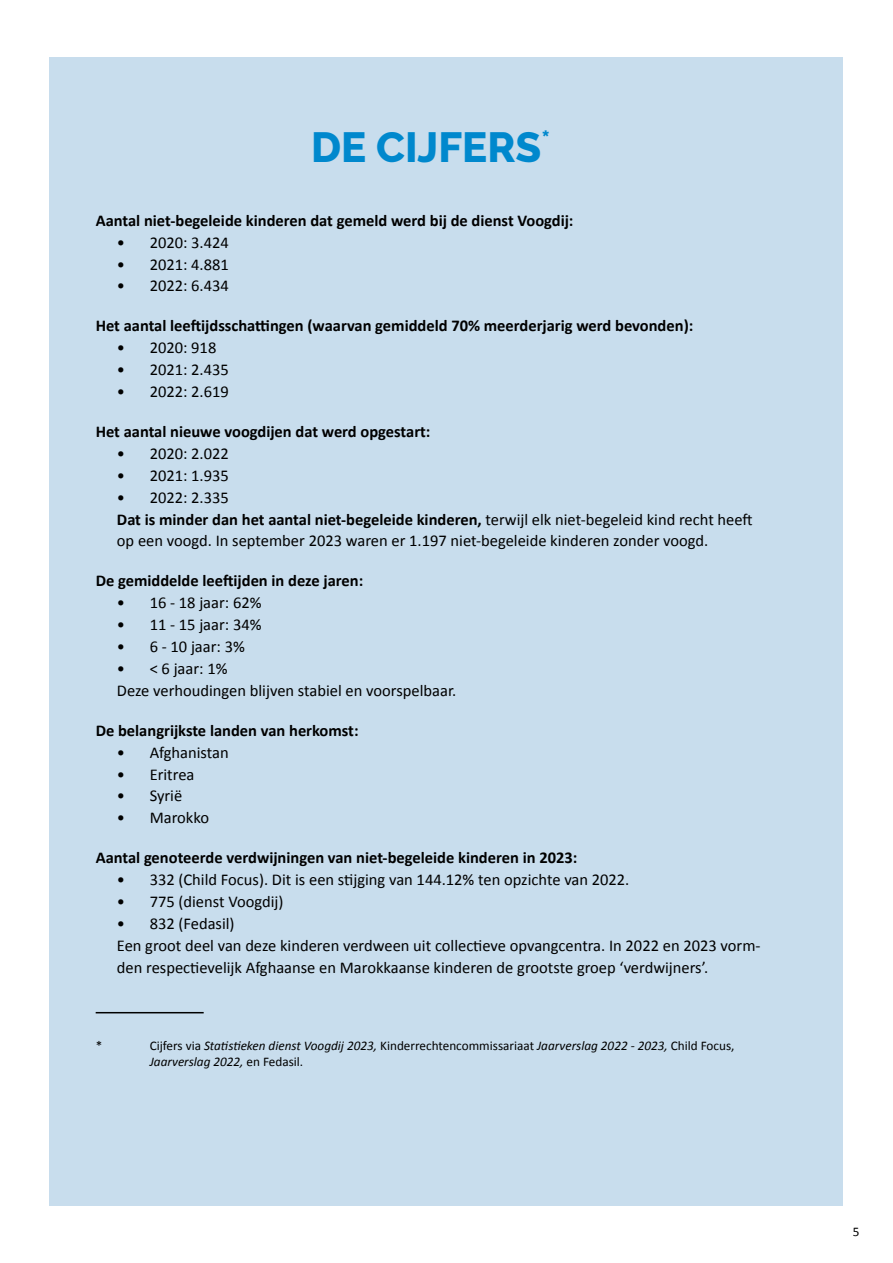
<style>
.page{position:relative;width:893px;height:1263px;background:#fff}
.page>*{position:absolute;margin:0;border:0;box-sizing:border-box;transform-origin:0 0}
.Kadertitel{font:800 42px "Raleway";color:#0088cd}
.Paragraaf{font:16.5px/21.9px "Calibri";color:#000}
.Paragraaf-2{font:700 16.5px "Calibri";color:#000}
.Voetnoten{font:italic 13.2px/15.9px "Calibri";color:#000}
.Voetnoten-2{font:13.2px "Calibri";color:#000}
.s1{font-weight:700}
.s2{font-style:normal}
</style>
<div class="page">
<div style="left:50px;top:57px;width:793px;height:1148px;background:#c8dded"></div>
<hr style="left:96px;top:1012px;width:108px;height:1px;background:#000">
<p class="Kadertitel" style="left:311px;top:124px;width:253px">DE CIJFERS<sup>*</sup><sup>1</sup></p>
<p class="Paragraaf-2" style="left:96px;top:209px;width:479px">Aantal niet-begeleide kinderen dat gemeld werd bij de dienst Voogdij:</p>
<p class="Paragraaf" style="left:117px;top:231px;width:113px">• 2020: 3.424</p>
<p class="Paragraaf" style="left:117px;top:253px;width:113px">• 2021: 4.881</p>
<p class="Paragraaf" style="left:117px;top:274px;width:113px">• 2022: 6.434</p>
<p class="Paragraaf-2" style="left:96px;top:314px;width:599px">Het aantal leeftijdsschattingen (waarvan gemiddeld 70% meerderjarig werd bevonden):</p>
<p class="Paragraaf" style="left:117px;top:336px;width:101px">• 2020: 918</p>
<p class="Paragraaf" style="left:117px;top:358px;width:113px">• 2021: 2.435</p>
<p class="Paragraaf" style="left:117px;top:380px;width:113px">• 2022: 2.619</p>
<p class="Paragraaf-2" style="left:96px;top:420px;width:336px">Het aantal nieuwe voogdijen dat werd opgestart:</p>
<p class="Paragraaf" style="left:117px;top:442px;width:113px">• 2020: 2.022</p>
<p class="Paragraaf" style="left:117px;top:464px;width:113px">• 2021: 1.935</p>
<p class="Paragraaf" style="left:117px;top:486px;width:637px">• 2022: 2.335<br><span class="s1">Dat is minder dan het aantal niet-begeleide kinderen,</span> terwijl elk niet-begeleid kind recht heeft op een voogd. In september 2023 waren er 1.197 niet-begeleide kinderen zonder voogd.</p>
<p class="Paragraaf-2" style="left:96px;top:569px;width:269px">De gemiddelde leeftijden in deze jaren:</p>
<p class="Paragraaf" style="left:117px;top:591px;width:146px">• 16 - 18 jaar: 62%</p>
<p class="Paragraaf" style="left:117px;top:613px;width:146px">• 11 - 15 jaar: 34%</p>
<p class="Paragraaf" style="left:117px;top:635px;width:129px">• 6 - 10 jaar: 3%</p>
<p class="Paragraaf" style="left:117px;top:657px;width:341px">• &lt; 6 jaar: 1%<br>Deze verhoudingen blijven stabiel en voorspelbaar.</p>
<p class="Paragraaf-2" style="left:96px;top:719px;width:264px">De belangrijkste landen van herkomst:</p>
<p class="Paragraaf" style="left:117px;top:741px;width:113px">• Afghanistan</p>
<p class="Paragraaf" style="left:117px;top:763px;width:79px">• Eritrea</p>
<p class="Paragraaf" style="left:117px;top:784px;width:67px">• Syrië</p>
<p class="Paragraaf" style="left:117px;top:806px;width:94px">• Marokko</p>
<p class="Paragraaf-2" style="left:96px;top:846px;width:483px">Aantal genoteerde verdwijningen van niet-begeleide kinderen in 2023:</p>
<p class="Paragraaf" style="left:117px;top:868px;width:514px">• 332 (Child Focus). Dit is een stijging van 144.12% ten opzichte van 2022.</p>
<p class="Paragraaf" style="left:117px;top:890px;width:168px">• 775 (dienst Voogdij)</p>
<p class="Paragraaf" style="left:117px;top:912px;width:645px">• 832 (Fedasil)<br>Een groot deel van deze kinderen verdween uit collectieve opvangcentra. In 2022 en 2023 vorm&shy;den respectievelijk Afghaanse en Marokkaanse kinderen de grootste groep ‘verdwijners’.</p>
<p class="Voetnoten-2" style="left:96px;top:1036px;width:8px">*</p>
<p class="Voetnoten" style="left:150px;top:1037px;width:586px"><span class="s2">Cijfers via</span> Statistieken dienst Voogdij 2023, <span class="s2">Kinderrechtencommissariaat</span> Jaarverslag 2022 - 2023, <span class="s2">Child Focus,<br></span>Jaarverslag 2022, <span class="s2">en Fedasil.</span></p>
<p class="Voetnoten-2" style="left:853px;top:1222px;width:8px">5</p>
</div>
